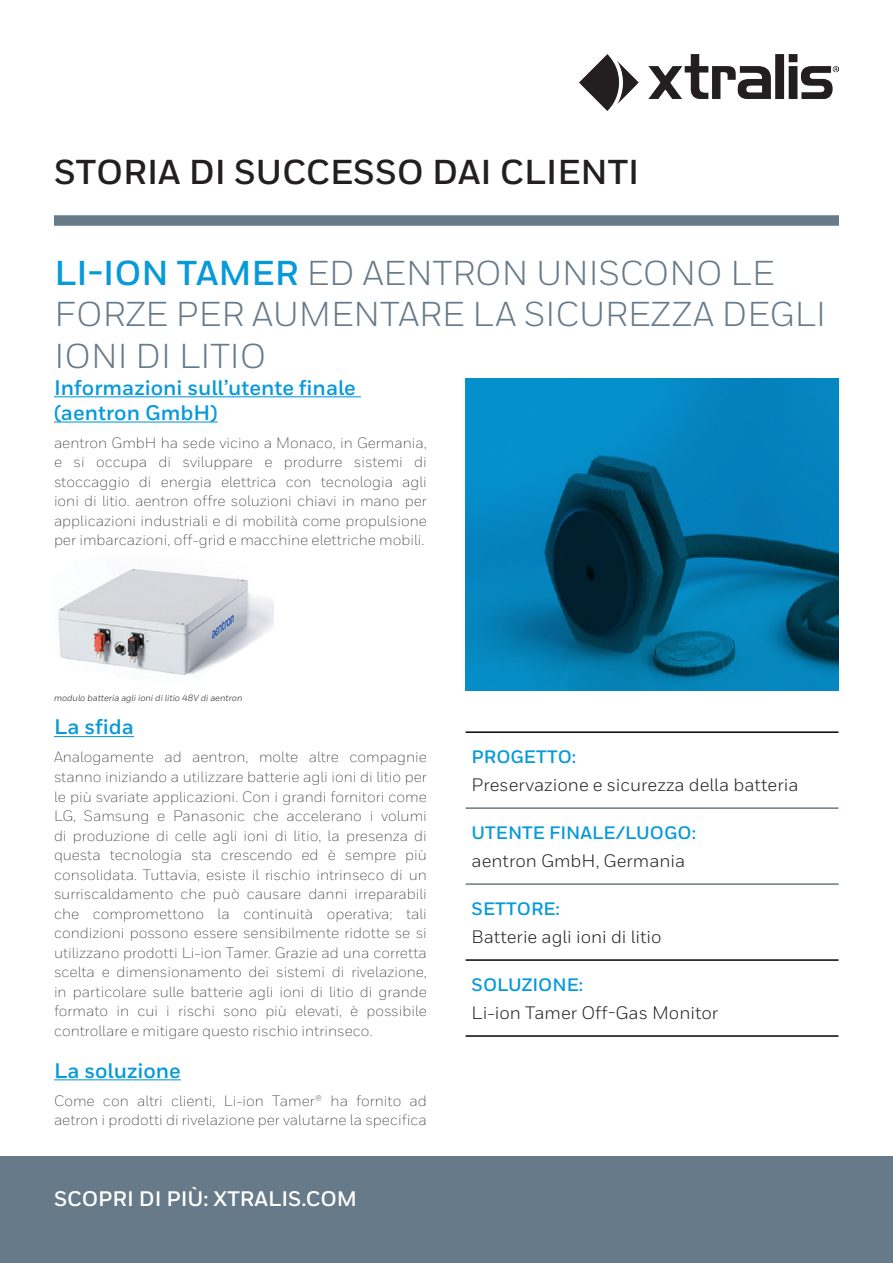
<style>
.page{position:relative;width:893px;height:1263px;background:#fff}
.page>*{position:absolute;margin:0;border:0;box-sizing:border-box;transform-origin:0 0}
.t1{font:34.5px/41.4px "Honeywell Sans";color:#677a89}
.t2{font:700 34.5px "Honeywell Sans";color:#231f20}
.t3{font:700 21px/25.2px "Honeywell Sans";color:#069ad9}
.t4{font:700 21px "Honeywell Sans";color:#fff}
.t5{font:18px "Honeywell Sans";color:#231f20}
.t6{font:700 18px "Honeywell Sans";color:#069ad9}
.t7{font:300 15px/19.5px "Honeywell Sans";color:#231f20;text-align:justify}
.t8{font:italic 9px "Honeywell Sans";color:#231f20}
.s1{font-weight:700;color:#069ad9}
</style>
<div class="page">
<img style="left:580px;top:54px;width:258px;height:57px">
<div style="left:54px;top:215px;width:785px;height:11px;background:#677a89"></div>
<div style="left:0;top:1157px;width:893px;height:106px;background:#677a89"></div>
<hr style="left:466px;top:731px;width:372px;height:2px;background:#040503">
<hr style="left:466px;top:959px;width:372px;height:2px;background:#040503">
<hr style="left:466px;top:1035px;width:372px;height:2px;background:#040503">
<hr style="left:466px;top:807px;width:372px;height:2px;background:#677a89">
<hr style="left:466px;top:883px;width:372px;height:2px;background:#677a89">
<svg style="left:465px;top:378px;width:374px;height:313px;background:#036f9e"></svg>
<hr style="left:54px;top:396px;width:307px;height:1px;background:#069ad9">
<hr style="left:54px;top:421px;width:164px;height:2px;background:#069ad9">
<hr style="left:54px;top:736px;width:80px;height:1px;background:#069ad9">
<hr style="left:54px;top:1079px;width:127px;height:1px;background:#069ad9">
<img style="left:58px;top:568px;width:216px;height:107px">
<h1 class="t2" style="left:54px;top:152px;width:587px">STORIA DI SUCCESSO DAI CLIENTI</h1>
<h1 class="t1" style="left:55px;top:252px;width:773px"><span class="s1">LI-ION TAMER</span> ED AENTRON UNISCONO LE<br>FORZE PER AUMENTARE LA SICUREZZA DEGLI<br>IONI DI LITIO</h1>
<h2 class="t3" style="left:54px;top:375px;width:303px">Informazioni sull’utente finale (aentron GmbH)</h2>
<p class="t7" style="left:54px;top:433px;width:374px">aentron GmbH ha sede vicino a Monaco, in Germania, e si occupa di sviluppare e produrre sistemi di stoccaggio di energia elettrica con tecnologia agli ioni di litio. aentron offre soluzioni chiavi in mano per applicazioni industriali e di mobilità come propulsione per imbarcazioni, off-grid e macchine elettriche mobili.</p>
<p class="t8" style="left:54px;top:692px;width:190px">modulo batteria agli ioni di litio 48V di aentron</p>
<h2 class="t3" style="left:54px;top:715px;width:81px">La sfida</h2>
<p class="t7" style="left:54px;top:747px;width:374px">Analogamente ad aentron, molte altre compagnie stanno iniziando a utilizzare batterie agli ioni di litio per le più svariate applicazioni. Con i grandi fornitori come LG, Samsung e Panasonic che accelerano i volumi di produzione di celle agli ioni di litio, la presenza di questa tecnologia sta crescendo ed è sempre più consolidata. Tuttavia, esiste il rischio intrinseco di un surriscaldamento che può causare danni irreparabili che compromettono la continuità operativa; tali condizioni possono essere sensibilmente ridotte se si utilizzano prodotti Li-ion Tamer. Grazie ad una corretta scelta e dimensionamento dei sistemi di rivelazione, in particolare sulle batterie agli ioni di litio di grande formato in cui i rischi sono più elevati, è possibile controllare e mitigare questo rischio intrinseco.</p>
<h2 class="t3" style="left:54px;top:1058px;width:128px">La soluzione</h2>
<p class="t7" style="left:54px;top:1091px;width:374px">Come con altri clienti, Li-ion Tamer® ha fornito ad aetron i prodotti di rivelazione per valutarne la specifica</p>
<h2 class="t4" style="left:54px;top:1186px;width:305px">SCOPRI DI PIÙ: XTRALIS.COM</h2>
<p class="t6" style="left:472px;top:746px;width:106px">PROGETTO:</p>
<p class="t5" style="left:472px;top:774px;width:328px">Preservazione e sicurezza della batteria</p>
<p class="t6" style="left:472px;top:822px;width:226px">UTENTE FINALE/LUOGO:</p>
<p class="t5" style="left:472px;top:850px;width:215px">aentron GmbH, Germania</p>
<p class="t6" style="left:472px;top:898px;width:90px">SETTORE:</p>
<p class="t5" style="left:472px;top:926px;width:191px">Batterie agli ioni di litio</p>
<p class="t6" style="left:472px;top:974px;width:113px">SOLUZIONE:</p>
<p class="t5" style="left:472px;top:1002px;width:248px">Li-ion Tamer Off-Gas Monitor</p>
</div>
